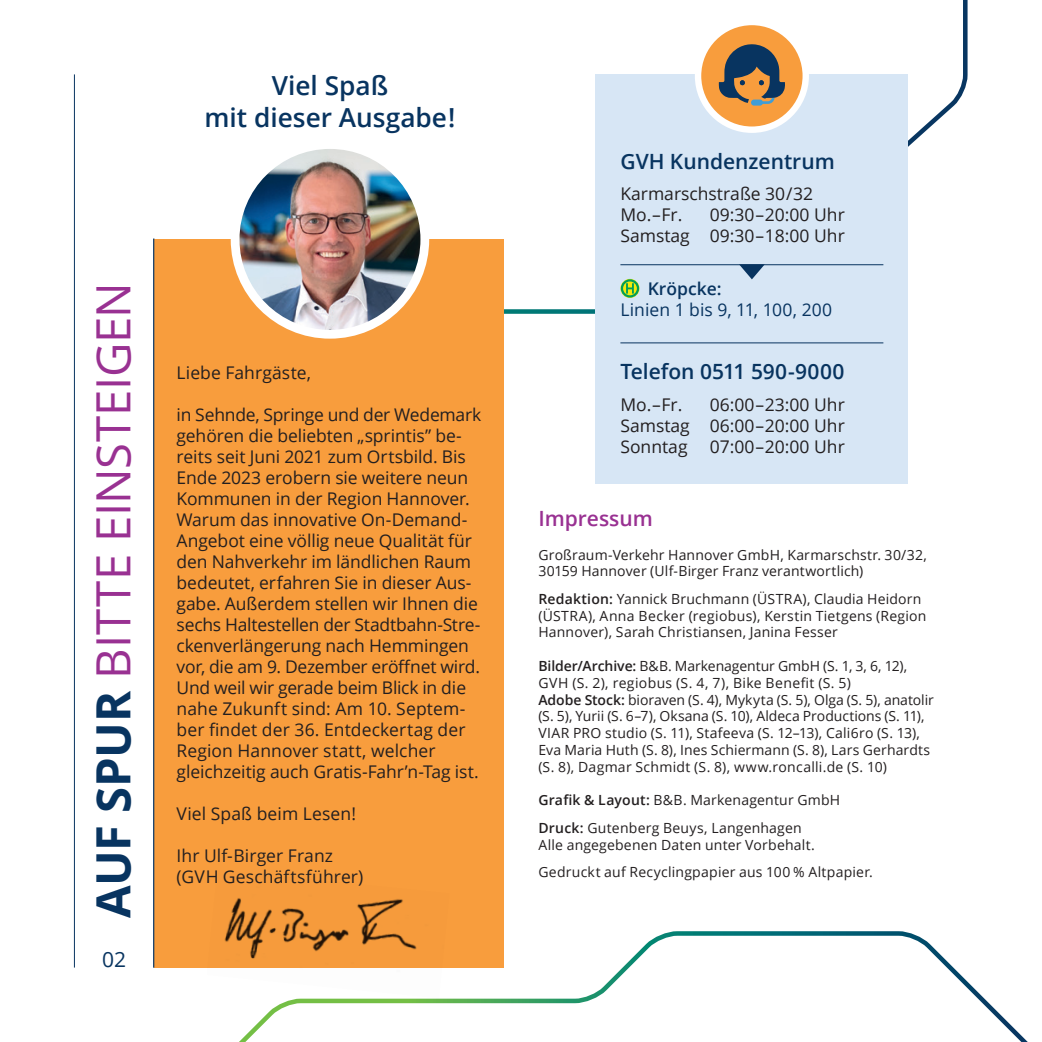
<style>
.page{position:relative;width:1042px;height:1042px;background:#fff}
.page>*{position:absolute;margin:0;border:0;box-sizing:border-box;transform-origin:0 0}
.t1{font:47.25px "Open Sans";letter-spacing:-.005em;color:#993192}
.t2{font:600 26.25px/31.5px "Open Sans";color:#083460;text-align:center}
.t3{font:600 21px "Open Sans";color:#083460}
.t4{font:600 21px "Open Sans";color:#993192}
.t5{font:21px "Open Sans";color:#083460}
.t6{font:17.5px/21px "Open Sans";letter-spacing:-.005em;color:#231f20}
.t7{font:17.5px "Open Sans";letter-spacing:.005em;color:#083460}
.t8{font:600 17.5px "Open Sans";color:#083460}
.t9{font:14px/16.8px "Open Sans";letter-spacing:.015em;color:#231f20}
.s1{font-weight:700;color:#083460}
.s2{font-weight:600}
</style>
<div class="page">
<svg style="left:239px;top:931px;width:789px;height:111px"></svg>
<hr style="left:1041px;top:0;width:1px;height:967px;background:#d7e6f5">
<img style="left:1041px;top:274px;width:1px;height:693px">
<svg style="left:504px;top:0;width:464px;height:314px"></svg>
<div style="left:595px;top:74px;width:313px;height:410px;background:#d7e6f5"></div>
<hr style="left:620px;top:342px;width:263px;height:1px;background:#083460">
<hr style="left:620px;top:264px;width:263px;height:1px;background:#083460">
<svg style="left:739px;top:264px;width:26px;height:15px"></svg>
<svg style="left:620px;top:279px;width:19px;height:19px"></svg>
<svg style="left:621px;top:279px;width:18px;height:18px"></svg>
<svg style="left:698px;top:22px;width:108px;height:108px;background:#f9ab5a"></svg>
<div style="left:695px;top:19px;width:114px;height:114px;border:6px solid #fff;border-radius:50%"></div>
<svg style="left:719px;top:44px;width:66px;height:62px;background:#7b6852"></svg>
<div style="left:154px;top:239px;width:350px;height:728px;background:#f89d3d"></div>
<hr style="left:74px;top:74px;width:1px;height:893px;background:#083460">
<img style="left:235px;top:145px;width:190px;height:189px;border-radius:95px">
<div style="left:231px;top:140px;width:198px;height:199px;border:9px solid #fff;border-radius:50%"></div>
<img style="left:207px;top:898px;width:242px;height:100px">
<hr style="left:153px;top:239px;width:1px;height:728px;background:#083460">
<h2 class="t2" style="left:204px;top:70px;width:252px">Viel Spaß<br>mit dieser Ausgabe!</h2>
<h1 class="t1" style="left:81px;top:918px;width:637px;rotate:-90deg"><span class="s1">AUF SPUR</span> BITTE EINSTEIGEN</h1>
<p class="t5" style="left:102px;top:945px;width:26px">02</p>
<p class="t6" style="left:177px;top:362px;width:136px">Liebe Fahrgäste,</p>
<p class="t6" style="left:177px;top:404px;width:306px">in Sehnde, Springe und der Wedemark gehören die beliebten „sprintis” be&shy;reits seit Juni 2021 zum Ortsbild. Bis Ende 2023 erobern sie weitere neun Kommunen in der Region Hannover.<br>Warum das innovative On-Demand-Angebot eine völlig neue Qualität für den Nahverkehr im ländlichen Raum bedeutet, erfahren Sie in dieser Aus&shy;gabe. Außerdem stellen wir Ihnen die sechs Haltestellen der Stadtbahn-Stre&shy;ckenverlängerung nach Hemmingen vor, die am 9. Dezember eröffnet wird.<br>Und weil wir gerade beim Blick in die nahe Zukunft sind: Am 10. Septem&shy;ber findet der 36. Entdeckertag der Region Hannover statt, welcher gleichzeitig auch Gratis-Fahr’n-Tag ist.</p>
<p class="t6" style="left:177px;top:803px;width:181px">Viel Spaß beim Lesen!</p>
<p class="t6" style="left:177px;top:845px;width:188px">Ihr Ulf-Birger Franz (GVH Geschäftsführer)</p>
<p class="t3" style="left:620px;top:147px;width:216px">GVH Kundenzentrum</p>
<p class="t6" style="left:620px;top:183px;width:194px">Karmarschstraße 30/32<br>Mo.–Fr.</p>
<p class="t6" style="left:620px;top:204px;width:226px;text-align:right">09:30–20:00 Uhr<br>Samstag 09:30–18:00 Uhr</p>
<p class="t8" style="left:648px;top:277px;width:75px">Kröpcke:</p>
<p class="t7" style="left:620px;top:298px;width:213px">Linien 1 bis 9, 11, 100, 200</p>
<p class="t3" style="left:620px;top:357px;width:226px">Telefon 0511 590-9000</p>
<p class="t6" style="left:620px;top:393px;width:64px">Mo.–Fr.</p>
<p class="t6" style="left:620px;top:393px;width:226px;text-align:justify;text-indent:89px">06:00–23:00 Uhr Samstag 06:00–20:00 Uhr Sonntag</p>
<p class="t6" style="left:710px;top:435px;width:137px">07:00–20:00 Uhr</p>
<p class="t4" style="left:538px;top:504px;width:116px">Impressum</p>
<p class="t9" style="left:538px;top:546px;width:390px">Großraum-Verkehr Hannover GmbH, Karmarschstr. 30/32,<br>30159 Hannover (Ulf-Birger Franz verantwortlich)</p>
<p class="t9" style="left:538px;top:590px;width:390px"><span class="s2">Redaktion:</span> Yannick Bruchmann (ÜSTRA), Claudia Heidorn (ÜSTRA), Anna Becker (regiobus), Kerstin Tietgens (Region<br>Hannover), Sarah Christiansen, Janina Fesser</p>
<p class="t9" style="left:538px;top:657px;width:397px"><span class="s2">Bilder/Archive:</span> B&amp;B. Markenagentur GmbH (S. 1, 3, 6, 12), GVH (S. 2), regiobus (S. 4, 7), Bike Benefit (S. 5)<br><span class="s2">Adobe Stock:</span> bioraven (S. 4), Mykyta (S. 5), Olga (S. 5), anatolir (S. 5), Yurii (S. 6–7), Oksana (S. 10), Aldeca Productions (S. 11), VIAR PRO studio (S. 11), Stafeeva (S. 12–13), Cali6ro (S. 13), Eva Maria Huth (S. 8), Ines Schiermann (S. 8), Lars Gerhardts (S. 8), Dagmar Schmidt (S. 8), www.roncalli.de (S. 10)</p>
<p class="t9" style="left:538px;top:786px;width:303px;line-height:27.3px"><span class="s2">Grafik &amp; Layout:</span> B&amp;B. Markenagentur GmbH<br><span class="s2">Druck:</span> Gutenberg Beuys, Langenhagen</p>
<p class="t9" style="left:538px;top:830px;width:336px;line-height:27.3px">Alle angegebenen Daten unter Vorbehalt.<br>Gedruckt auf Recyclingpapier aus 100 % Altpapier.</p>
</div>
